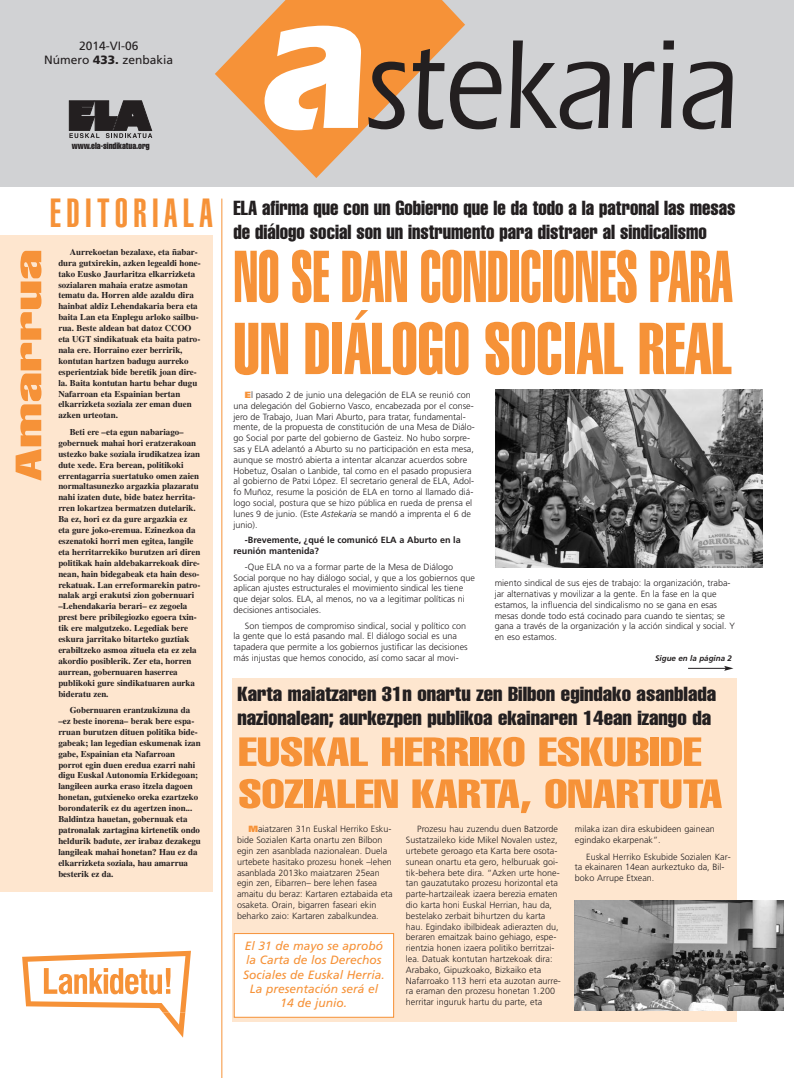
<style>
.page{position:relative;width:794px;height:1078px;background:#fff}
.page>*{position:absolute;margin:0;border:0;box-sizing:border-box;transform-origin:0 0}
.t1{font:500 131px "Itc Eras";color:#231f20;scale:.85 1}
.t2{font:72px/72px "Helvetica Extra Compressed";color:#f69238;scale:.8 1}
.t3{font:extra-condensed 40px/42px "Helvetica";color:#f69238;scale:1.25 1}
.t4{font:900 extra-condensed 40px "Helvetica";letter-spacing:.135em;color:#f69238}
.t5{font:extra-condensed 36px "Helvetica";color:#f69238;scale:2 1}
.t6{font:extra-condensed 20px/24px "Helvetica";color:#231f20}
.t7{font:extra-condensed 20px/24px "Helvetica";color:#231f20;scale:1.1 1}
.t8{font:italic 12px/14.4px "Frutiger";color:#f69238;text-align:center}
.t9{font:12px/14px "Frutiger";color:#231f20;text-align:center}
.t10{font:300 9px/10.8px "Frutiger";color:#231f20}
.t11{font:700 9px/10.8px "Frutiger";color:#231f20}
.t12{font:extra-condensed 9px "Helvetica";color:#231f20}
.t13{font:700 8.9px/10.9px "Times";color:#231f20}
.t14{font:italic 700 8px "Frutiger";color:#231f20}
.s1{font-weight:900}
.s2{font-weight:700;font-size:200px;color:#fff}
.s3{font-weight:900;color:#f69238}
.s4{font-style:italic}
</style>
<div class="page">
<div style="left:232px;top:678px;width:504px;height:342px;background:#fee6cf"></div>
<div style="left:0;top:0;width:794px;height:187px;background:#d1d2d4"></div>
<svg style="left:215px;top:0;width:250px;height:178px;fill:#f69238"></svg>
<div style="left:0;top:235px;width:213px;height:657px;background:#fee6cf"></div>
<hr style="left:222px;top:198px;width:1px;height:879px;background:#f69238">
<div style="left:234px;top:933px;width:159px;height:83px;background:#fff"></div>
<div style="left:234px;top:933px;width:160px;height:84px;border:1px solid #f69238"></div>
<img style="left:575px;top:900px;width:208px;height:110px">
<img style="left:495px;top:390px;width:268px;height:177px">
<hr style="left:688px;top:667px;width:38px;height:1px;background:#231f20">
<svg style="left:724px;top:666px;width:9px;height:4px"></svg>
<svg style="left:22px;top:950px;width:169px;height:87px"></svg>
<svg style="left:69px;top:101px;width:83px;height:37px"></svg>
<h3 class="t9" style="left:44px;top:40px;width:131px">2014-VI-06<br>Número <span class="s1">433.</span> zenbakia</h3>
<p class="t12" style="left:72px;top:143px;width:80px">www.ela-sindikatua.org</p>
<h3 class="t5" style="left:16px;top:481px;width:118px;rotate:-90deg">Amarrua</h3>
<h3 class="t4" style="left:50px;top:198px;width:164px">EDITORIALA</h3>
<p class="t13" style="left:58px;top:247px;width:144px;text-indent:11px">Aurrekoetan bezalaxe, eta ñabar&shy;dura gutxirekin, azken legealdi hone&shy;tako Eusko Jaurlaritza elkarrizketa sozialaren mahaia eratze asmotan tematu da. Horren alde azaldu dira hainbat aldiz Lehendakaria bera eta baita Lan eta Enplegu arloko sailbu&shy;rua. Beste aldean bat datoz CCOO eta UGT sindikatuak eta baita patro&shy;nala ere. Horraino ezer berririk, kontutan hartzen badugu aurreko esperientziak bide beretik joan dire&shy;la. Baita kontutan hartu behar dugu Nafarroan eta Espainian bertan elkarrizketa soziala zer eman duen azken urteotan.</p>
<p class="t13" style="left:58px;top:427px;width:143px;text-indent:11px">Beti ere –eta egun nabariago– gobernuek mahai hori eratzerakoan ustezko bake soziala irudikatzea izan dute xede. Era berean, politikoki errentagarria suertatuko omen zaien normaltasunezko argazkia plazaratu nahi izaten dute, bide batez herrita&shy;rren lokartzea bermatzen dutelarik.<br>Ba ez, hori ez da gure argazkia ez eta gure joko-eremua. Ezinezkoa da eszenatoki horri men egitea, langile eta herritarrekiko burutzen ari diren politikak hain aldebakarrekoak dire&shy;nean, hain bidegabeak eta hain deso&shy;rekatuak. Lan erreformarekin patro&shy;nalak argi erakutsi zion gobernuari –Lehendakaria berari– ez zegoela prest bere pribilegiozko egoera txin&shy;tik ere malgutzeko. Legediak bere eskura jarritako bitarteko guztiak erabiltzeko asmoa zituela eta ez zela akordio posiblerik. Zer eta, horren aurrean, gobernuaren haserrea publikoki gure sindikatuaren aurka bideratu zen.</p>
<p class="t13" style="left:58px;top:705px;width:144px;text-indent:11px">Gobernuaren erantzukizuna da –ez beste inorena– berak bere espa&shy;rruan burutzen dituen politika bide&shy;gabeak; lan legedian eskumenak izan gabe, Espainian eta Nafarroan porrot egin duen eredua ezarri nahi digu Euskal Autonomia Erkidegoan; langileen aurka eraso itzela dagoen honetan, gutxieneko oreka ezartzeko borondaterik ez du agertzen inon...<br>Baldintza hauetan, gobernuak eta patronalak zartagina kirtenetik ondo heldurik badute, zer irabaz dezakegu langileak mahai honetan? Hau ez da elkarrizketa soziala, hau amarrua besterik ez da.</p>
<h1 class="t1" style="left:258px;top:40px;width:566px"><span class="s2">a</span>stekaria</h1>
<h3 class="t6" style="left:233px;top:197px;width:503px">ELA afirma que con un Gobierno que le da todo a la patronal las mesas de diálogo social son un instrumento para distraer al sindicalismo</h3>
<h2 class="t2" style="left:233px;top:245px;width:625px">NO SE DAN CONDICIONES PARA<br>UN DIÁLOGO SOCIAL REAL</h2>
<p class="t10" style="left:233px;top:390px;width:243px;text-indent:11px"><span class="s3">E</span>l pasado 2 de junio una delegación de ELA se reunió con una delegación del Gobierno Vasco, encabezada por el conse&shy;jero de Trabajo, Juan Mari Aburto, para tratar, fundamental&shy;mente, de la propuesta de constitución de una Mesa de Diálo&shy;go Social por parte del gobierno de Gasteiz. No hubo sorpre&shy;sas y ELA adelantó a Aburto su no participación en esta mesa, aunque se mostró abierta a intentar alcanzar acuerdos sobre Hobetuz, Osalan o Lanbide, tal como en el pasado propusiera al gobierno de Patxi López. El secretario general de ELA, Adol&shy;fo Muñoz, resume la posición de ELA en torno al llamado diá&shy;logo social, postura que se hizo pública en rueda de prensa el lunes 9 de junio. (Este <span class="s4">Astekaria</span> se mandó a imprenta el 6 de junio).</p>
<p class="t11" style="left:233px;top:535px;width:229px;text-indent:11px">-Brevemente, ¿qué le comunicó ELA a Aburto en la reunión mantenida?</p>
<p class="t10" style="left:233px;top:561px;width:243px;text-indent:11px">-Que ELA no va a formar parte de la Mesa de Diálogo Social porque no hay diálogo social, y que a los gobiernos que aplican ajustes estructurales el movimiento sindical les tiene que dejar solos. ELA, al menos, no va a legitimar políticas ni decisiones antisociales.</p>
<p class="t10" style="left:233px;top:620px;width:236px;text-indent:11px">Son tiempos de compromiso sindical, social y político con la gente que lo está pasando mal. El diálogo social es una tapadera que permite a los gobiernos justificar las decisiones más injustas que hemos conocido, así como sacar al movi-</p>
<p class="t10" style="left:495px;top:578px;width:241px">miento sindical de sus ejes de trabajo: la organización, traba&shy;jar alternativas y movilizar a la gente. En la fase en la que estamos, la influencia del sindicalismo no se gana en esas mesas donde todo está cocinado para cuando te sientas; se gana a través de la organización y la acción sindical y social. Y en eso estamos.</p>
<p class="t14" style="left:655px;top:655px;width:78px">Sigue en la página 2</p>
<h3 class="t7" style="left:237px;top:683px;width:436px">Karta maiatzaren 31n onartu zen Bilbon egindako asanblada nazionalean; aurkezpen publikoa ekainaren 14ean izango da</h3>
<h3 class="t3" style="left:238px;top:733px;width:389px">EUSKAL HERRIKO ESKUBIDE<br>SOZIALEN KARTA, ONARTUTA</h3>
<p class="t10" style="left:237px;top:824px;width:157px;text-indent:11px"><span class="s3">M</span>aiatzaren 31n Euskal Herriko Esku&shy;bide Sozialen Karta onartu zen Bilbon egin zen asanblada nazionalean. Duela urtebete hasitako prozesu honek –lehen asanblada 2013ko maiatzaren 25ean egin zen, Eibarren– bere lehen fasea amaitu du beraz: Kartaren eztabaida eta osaketa. Orain, bigarren faseari ekin beharko zaio: Kartaren zabalkundea.</p>
<p class="t10" style="left:406px;top:824px;width:156px;text-indent:11px">Prozesu hau zuzendu duen Batzorde Sustatzaileko kide Mikel Novalen ustez, urtebete geroago eta Karta bere osota&shy;sunean onartu eta gero, helburuak goi&shy;tik-behera bete dira. “Azken urte hone&shy;tan gauzatutako prozesu horizontal eta parte-hartzaileak izaera berezia ematen dio karta honi Euskal Herrian, hau da, bestelako zerbait bihurtzen du karta hau. Egindako ibilbideak adierazten du, beraren emaitzak baino gehiago, espe&shy;rientzia honen izaera politiko berritzai&shy;lea. Datuak kontutan hartzekoak dira:<br>Arabako, Gipuzkoako, Bizkaiko eta Nafarroako 113 herri eta auzotan aurre&shy;ra eraman den prozesu honetan 1.200 herritar inguruk hartu du parte, eta</p>
<p class="t10" style="left:575px;top:824px;width:141px">milaka izan dira eskubideen gainean egindako ekarpenak”.</p>
<p class="t10" style="left:575px;top:851px;width:157px;text-indent:11px">Euskal Herriko Eskubide Sozialen Kar&shy;ta ekainaren 14ean aurkeztuko da, Bil&shy;boko Arrupe Etxean.</p>
<h3 class="t8" style="left:243px;top:939px;width:143px">El 31 de mayo se aprobó la Carta de los Derechos<br>Sociales de Euskal Herria.<br>La presentación será el<br>14 de junio.</h3>
</div>
